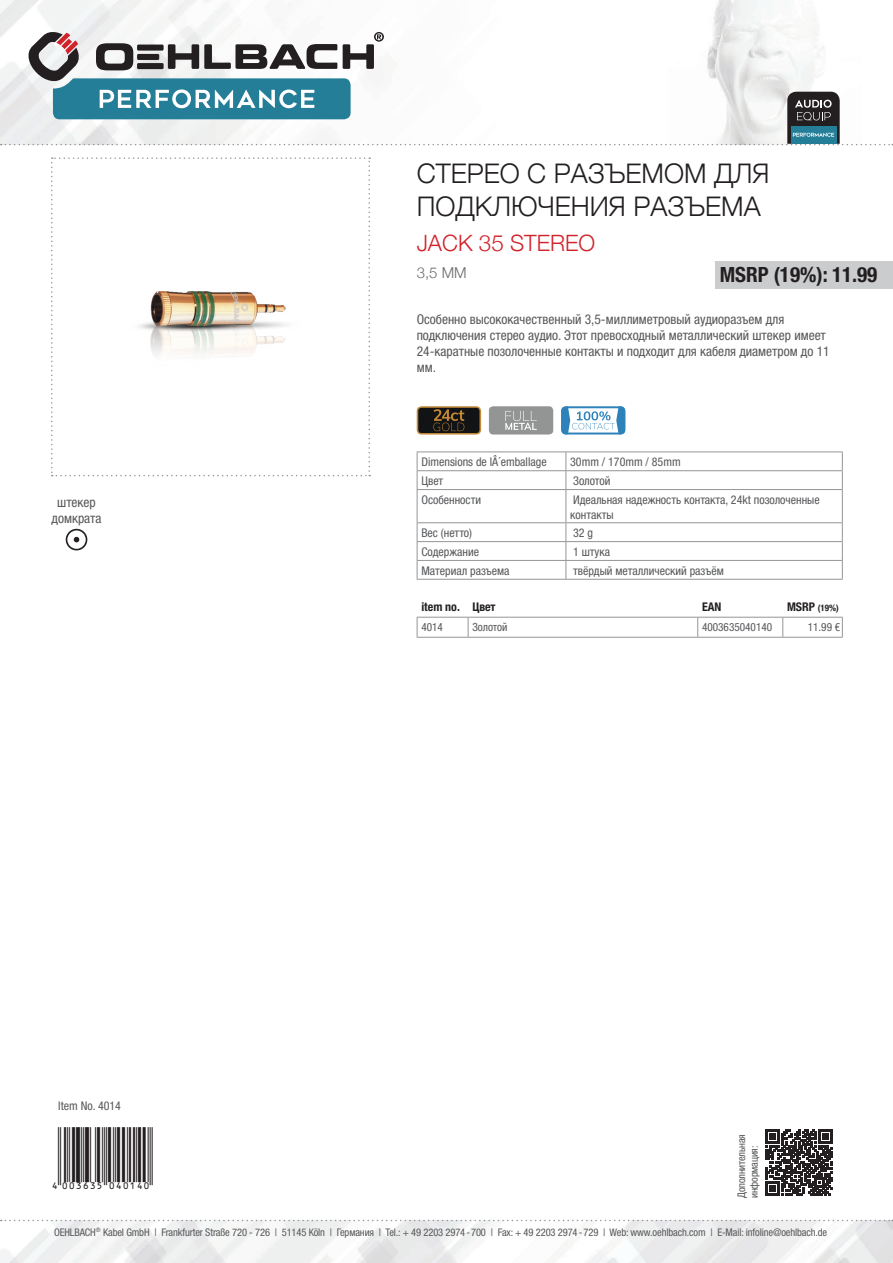
<style>
.page{position:relative;width:893px;height:1263px;background:#fff}
.page>*{position:absolute;margin:0;border:0;box-sizing:border-box;transform-origin:0 0}
.t1{font:300 27px/32.4px "Helvetica Neue";color:#231f20}
.t2{font:27px "EAN";color:#231f20}
.t3{font:300 22.5px "Helvetica Neue";color:#d1232a}
.t4{font:700 condensed 21px "Helvetica Neue LTW1 G";color:#231f20}
.t5{font:300 15px "Helvetica Neue";color:#6c6d70}
.t6{font:condensed 13.5px/16.2px "Helvetica Neue LTW1 G";color:#57585a}
.t7{font:condensed 12px/14.4px "Helvetica Neue LTW1 G";color:#57585a}
.t8{font:700 condensed 12px "Helvetica Neue LTW1 G";color:#231f20}
.t9{font:condensed 11.25px "Helvetica Neue LTW1 G";color:#57585a}
.t10{font:condensed 10.5px/12.6px "Helvetica Neue LTW1 G";letter-spacing:-.01em;color:#57585a}
.t11{font:700 condensed 9px "Helvetica Neue LTW1 G";color:#231f20}
.s1{font-size:12px}
</style>
<div class="page">
<img style="left:0;top:1220px;width:893px;height:43px">
<img style="left:0;top:0;width:818px;height:145px">
<svg style="left:1px;top:1220px;width:892px;height:1px"></svg>
<svg style="left:51px;top:157px;width:319px;height:319px"></svg>
<svg style="left:417px;top:406px;width:64px;height:28px;background:#3e321f"></svg>
<div style="left:489px;top:406px;width:64px;height:28px;background:#939595;border-radius:4px"></div>
<svg style="left:505px;top:411px;width:32px;height:19px"></svg>
<svg style="left:561px;top:406px;width:64px;height:28px"></svg>
<svg style="left:66px;top:529px;width:21px;height:21px"></svg>
<svg style="left:766px;top:1129px;width:66px;height:67px"></svg>
<svg style="left:1px;top:31px;width:892px;height:114px"></svg>
<svg style="left:417px;top:616px;width:426px;height:21px"></svg>
<hr style="left:417px;top:637px;width:51px;height:1px;background:#939598">
<hr style="left:468px;top:637px;width:230px;height:1px;background:#939598">
<hr style="left:698px;top:637px;width:85px;height:1px;background:#939598">
<hr style="left:783px;top:637px;width:60px;height:1px;background:#939598">
<hr style="left:417px;top:617px;width:51px;height:1px;background:#939598">
<hr style="left:468px;top:617px;width:230px;height:1px;background:#939598">
<hr style="left:698px;top:617px;width:85px;height:1px;background:#939598">
<hr style="left:783px;top:617px;width:60px;height:1px;background:#939598">
<div style="left:715px;top:261px;width:178px;height:27px;background:#cbccce"></div>
<hr style="left:417px;top:451px;width:149px;height:1px;background:#939598">
<hr style="left:566px;top:451px;width:277px;height:1px;background:#939598">
<svg style="left:417px;top:452px;width:426px;height:37px"></svg>
<hr style="left:417px;top:489px;width:149px;height:1px;background:#939598">
<hr style="left:417px;top:490px;width:1px;height:32px;background:#939598">
<hr style="left:566px;top:489px;width:277px;height:1px;background:#939598">
<hr style="left:566px;top:490px;width:1px;height:32px;background:#939598">
<hr style="left:842px;top:490px;width:1px;height:32px;background:#939598">
<hr style="left:417px;top:522px;width:149px;height:1px;background:#939598">
<hr style="left:566px;top:522px;width:277px;height:1px;background:#939598">
<hr style="left:417px;top:541px;width:149px;height:1px;background:#939598">
<hr style="left:566px;top:541px;width:277px;height:1px;background:#939598">
<hr style="left:417px;top:560px;width:149px;height:1px;background:#939598">
<svg style="left:417px;top:523px;width:1px;height:56px"></svg>
<hr style="left:566px;top:560px;width:277px;height:1px;background:#939598">
<svg style="left:566px;top:523px;width:1px;height:56px"></svg>
<svg style="left:842px;top:523px;width:1px;height:56px"></svg>
<hr style="left:417px;top:579px;width:149px;height:1px;background:#939598">
<hr style="left:566px;top:579px;width:277px;height:1px;background:#939598">
<p class="t6" style="left:52px;top:494px;width:51px;text-align:center">штекер домкрата</p>
<h1 class="t1" style="left:417px;top:156px;width:354px">СТЕРЕО С РАЗЪЕМОМ ДЛЯ<br>ПОДКЛЮЧЕНИЯ РАЗЪЕМА</h1>
<h2 class="t3" style="left:417px;top:225px;width:180px">JACK 35 STEREO</h2>
<p class="t5" style="left:417px;top:260px;width:52px">3,5 ММ</p>
<p class="t6" style="left:417px;top:311px;width:414px">Особенно высококачественный 3,5-миллиметровый аудиоразъем для подключения стерео аудио. Этот превосходный металлический штекер имеет 24-каратные позолоченные контакты и подходит для кабеля диаметром до 11 мм.</p>
<h3 class="t4" style="left:720px;top:262px;width:159px">MSRP (19%): 11.99</h3>
<p class="t7" style="left:421px;top:455px;width:127px">Dimensions de lÂ´emballage</p>
<p class="t7" style="left:570px;top:455px;width:112px">30mm / 170mm / 85mm</p>
<p class="t7" style="left:421px;top:474px;width:23px">Цвет</p>
<p class="t7" style="left:573px;top:474px;width:39px">Золотой</p>
<p class="t7" style="left:421px;top:493px;width:61px">Особенности</p>
<p class="t7" style="left:570px;top:493px;width:251px">Идеальная надежность контакта, 24kt позолоченные контакты</p>
<p class="t7" style="left:421px;top:526px;width:52px">Вес (нетто)</p>
<p class="t7" style="left:573px;top:526px;width:21px">32 g</p>
<p class="t7" style="left:421px;top:545px;width:59px">Содержание</p>
<p class="t7" style="left:573px;top:545px;width:39px">1 штука</p>
<p class="t7" style="left:421px;top:564px;width:90px">Материал разъема</p>
<p class="t7" style="left:573px;top:564px;width:152px">твёрдый металлический разъём</p>
<p class="t8" style="left:421px;top:600px;width:76px">item no. Цвет</p>
<p class="t8" style="left:702px;top:600px;width:21px">EAN</p>
<p class="t11" style="left:787px;top:603px;width:53px"><span class="s1">MSRP</span> (19%)</p>
<p class="t9" style="left:421px;top:621px;width:23px">4014</p>
<p class="t9" style="left:472px;top:621px;width:37px">Золотой</p>
<p class="t9" style="left:702px;top:621px;width:72px">4003635040140</p>
<p class="t9" style="left:808px;top:621px;width:34px">11.99 €</p>
<p class="t7" style="left:58px;top:1098px;width:64px">Item No. 4014</p>
<h1 class="t2" style="left:51px;top:1157px;width:103px">4":D=@GI#NRNORN"</h1>
<p class="t10" style="left:735px;top:1198px;width:65px;rotate:-90deg">Дополнительная информация:</p>
<p class="t10" style="left:54px;top:1226px;width:775px">OEHLBACH<sup>®</sup> Kabel GmbH | Frankfurter Straße 720 - 726 | 51145 Köln | Германия | Tel.: + 49 2203 2974-700 | Fax: + 49 2203 2974-729 | Web: www.oehlbach.com | E-Mail: infoline@oehlbach.de</p>
</div>
